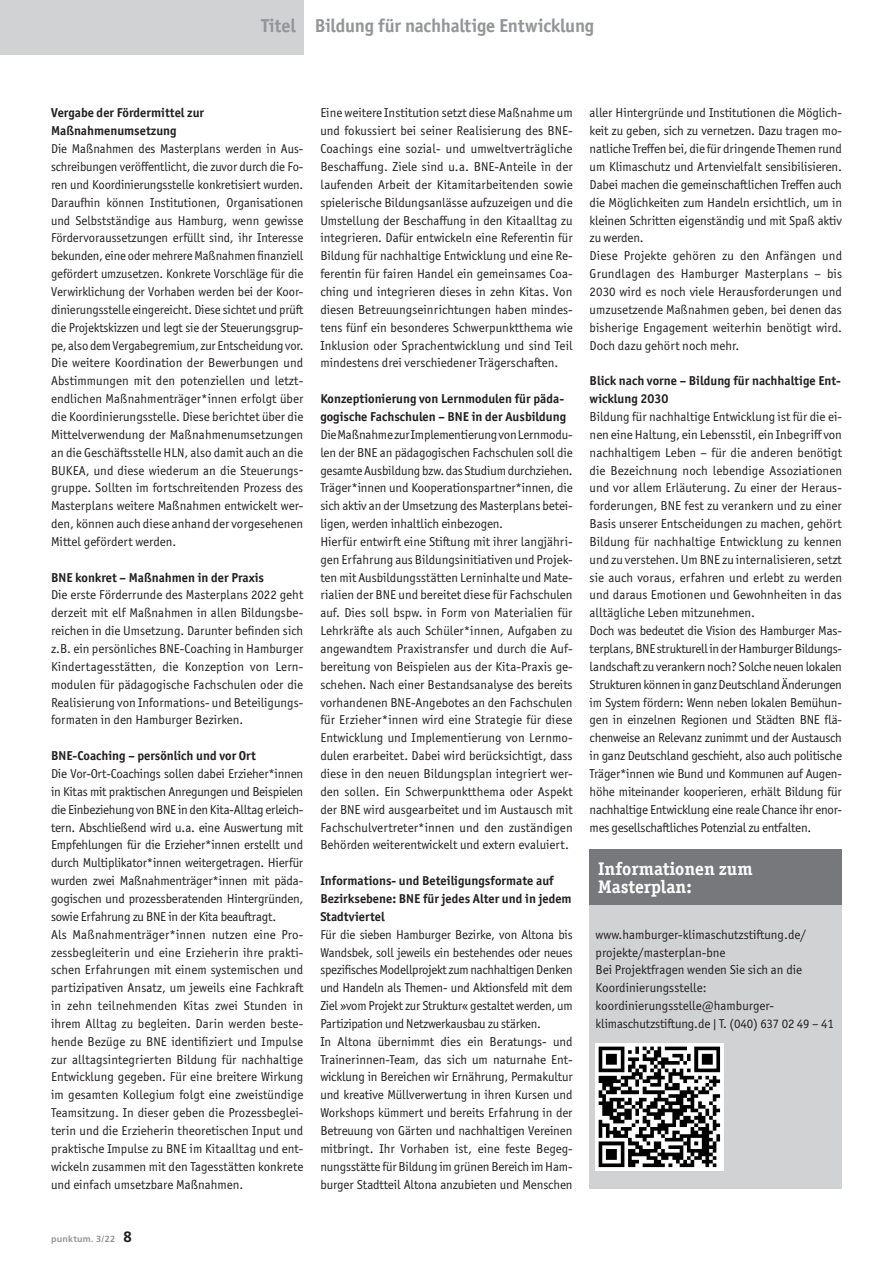
<style>
.page{position:relative;width:893px;height:1263px;background:#fff}
.page>*{position:absolute;margin:0;border:0;box-sizing:border-box;transform-origin:0 0}
.t1{font:700 18.75px "Officina Sans ITC Pro";letter-spacing:-.01em;color:#939598}
.t2{font:700 18.3px/18px "Officina Serif ITC Pro";color:#fff}
.t3{font:12.9px/17.9px "Officina Sans ITC Pro";color:#231f20}
.t4{font:700 12.9px/17.9px "Officina Sans ITC Pro";color:#231f20}
.t5{font:700 9px "Frutiger LT Pro";letter-spacing:.02em;color:#939598}
.s1{font-size:15px;color:#231f20}
</style>
<div class="page">
<div style="left:0;top:0;width:303px;height:55px;background:#d1d2d4"></div>
<div style="left:590px;top:849px;width:252px;height:56px;background:#76787b"></div>
<div style="left:590px;top:905px;width:252px;height:283px;background:#d1d2d4"></div>
<img style="left:596px;top:1043px;width:127px;height:128px">
<h1 class="t1" style="left:261px;top:14px;width:334px">Titel Bildung für nachhaltige Entwicklung</h1>
<p class="t4" style="left:51px;top:104px;width:155px">Vergabe der Fördermittel zur<br>Maßnahmenumsetzung</p>
<p class="t3" style="left:51px;top:140px;width:254px;text-align:justify">Die Maßnahmen des Masterplans werden in Aus&shy;schreibungen veröffentlicht, die zuvor durch die Fo&shy;ren und Koordinierungsstelle konkretisiert wurden.<br>Daraufhin können Institutionen, Organisationen und Selbstständige aus Hamburg, wenn gewisse Fördervoraussetzungen erfüllt sind, ihr Interesse bekunden, eine oder mehrere Maßnahmen finanziell gefördert umzusetzen. Konkrete Vorschläge für die Verwirklichung der Vorhaben werden bei der Koor&shy;dinierungsstelle eingereicht. Diese sichtet und prüft die Projektskizzen und legt sie der Steuerungsgrup&shy;pe, also dem Vergabegremium, zur Entscheidung vor.<br>Die weitere Koordination der Bewerbungen und Abstimmungen mit den potenziellen und letzt&shy;endlichen Maßnahmenträger*innen erfolgt über die Koordinierungsstelle. Diese berichtet über die Mittelverwendung der Maßnahmenumsetzungen an die Geschäftsstelle HLN, also damit auch an die BUKEA, und diese wiederum an die Steuerungs&shy;gruppe. Sollten im fortschreitenden Prozess des Masterplans weitere Maßnahmen entwickelt wer&shy;den, können auch diese anhand der vorgesehenen Mittel gefördert werden.</p>
<p class="t4" style="left:51px;top:568px;width:215px">BNE konkret – Maßnahmen in der Praxis</p>
<p class="t3" style="left:51px;top:586px;width:254px;text-align:justify">Die erste Förderrunde des Masterplans 2022 geht derzeit mit elf Maßnahmen in allen Bildungsbe&shy;reichen in die Umsetzung. Darunter befinden sich z.B. ein persönliches BNE-Coaching in Hamburger Kindertagesstätten, die Konzeption von Lern&shy;modulen für pädagogische Fachschulen oder die Realisierung von Informations- und Beteiligungs&shy;formaten in den Hamburger Bezirken.</p>
<p class="t4" style="left:51px;top:747px;width:207px">BNE-Coaching – persönlich und vor Ort</p>
<p class="t3" style="left:51px;top:765px;width:254px">Die Vor-Ort-Coachings sollen dabei Erzieher*innen in Kitas mit praktischen Anregungen und Beispielen die Einbeziehung von BNE in den Kita-Alltag erleich&shy;tern. Abschließend wird u.a. eine Auswertung mit Empfehlungen für die Erzieher*innen erstellt und durch Multiplikator*innen weitergetragen. Hierfür wurden zwei Maßnahmenträger*innen mit päda&shy;gogischen und prozessberatenden Hintergründen, sowie Erfahrung zu BNE in der Kita beauftragt.<br>Als Maßnahmenträger*innen nutzen eine Pro&shy;zessbegleiterin und eine Erzieherin ihre prakti&shy;schen Erfahrungen mit einem systemischen und partizipativen Ansatz, um jeweils eine Fachkraft in zehn teilnehmenden Kitas zwei Stunden in ihrem Alltag zu begleiten. Darin werden beste&shy;hende Bezüge zu BNE identifiziert und Impulse zur alltagsintegrierten Bildung für nachhaltige Entwicklung gegeben. Für eine breitere Wirkung im gesamten Kollegium folgt eine zweistündige Teamsitzung. In dieser geben die Prozessbeglei&shy;terin und die Erzieherin theoretischen Input und praktische Impulse zu BNE im Kitaalltag und ent&shy;wickeln zusammen mit den Tagesstätten konkrete und einfach umsetzbare Maßnahmen.</p>
<p class="t5" style="left:51px;top:1233px;width:82px">punktum. 3/22 <span class="s1">8</span></p>
<p class="t3" style="left:320px;top:104px;width:254px;text-align:justify">Eine weitere Institution setzt diese Maßnahme um und fokussiert bei seiner Realisierung des BNE-Coachings eine sozial- und umweltverträgliche Beschaffung. Ziele sind u.a. BNE-Anteile in der laufenden Arbeit der Kitamitarbeitenden sowie spielerische Bildungsanlässe aufzuzeigen und die Umstellung der Beschaffung in den Kitaalltag zu integrieren. Dafür entwickeln eine Referentin für Bildung für nachhaltige Entwicklung und eine Re&shy;ferentin für fairen Handel ein gemeinsames Coa&shy;ching und integrieren dieses in zehn Kitas. Von diesen Betreuungseinrichtungen haben mindes&shy;tens fünf ein besonderes Schwerpunktthema wie Inklusion oder Sprachentwicklung und sind Teil mindestens drei verschiedener Trägerschaften.</p>
<p class="t4" style="left:320px;top:390px;width:247px">Konzeptionierung von Lernmodulen für päda&shy;gogische Fachschulen – BNE in der Ausbildung</p>
<p class="t3" style="left:320px;top:425px;width:254px">Die Maßnahme zur Implementierung von Lernmodu&shy;len der BNE an pädagogischen Fachschulen soll die gesamte Ausbildung bzw. das Studium durchziehen.<br>Träger*innen und Kooperationspartner*innen, die sich aktiv an der Umsetzung des Masterplans betei&shy;ligen, werden inhaltlich einbezogen.<br>Hierfür entwirft eine Stiftung mit ihrer langjähri&shy;gen Erfahrung aus Bildungsinitiativen und Projek&shy;ten mit Ausbildungsstätten Lerninhalte und Mate&shy;rialien der BNE und bereitet diese für Fachschulen auf. Dies soll bspw. in Form von Materialien für Lehrkräfte als auch Schüler*innen, Aufgaben zu angewandtem Praxistransfer und durch die Auf&shy;bereitung von Beispielen aus der Kita-Praxis ge&shy;schehen. Nach einer Bestandsanalyse des bereits vorhandenen BNE-Angebotes an den Fachschulen für Erzieher*innen wird eine Strategie für diese Entwicklung und Implementierung von Lernmo&shy;dulen erarbeitet. Dabei wird berücksichtigt, dass diese in den neuen Bildungsplan integriert wer&shy;den sollen. Ein Schwerpunktthema oder Aspekt der BNE wird ausgearbeitet und im Austausch mit Fachschulvertreter*innen und den zuständigen Behörden weiterentwickelt und extern evaluiert.</p>
<p class="t4" style="left:320px;top:872px;width:253px">Informations- und Beteiligungsformate auf<br>Bezirksebene: BNE für jedes Alter und in jedem<br>Stadtviertel</p>
<p class="t3" style="left:320px;top:925px;width:254px">Für die sieben Hamburger Bezirke, von Altona bis Wandsbek, soll jeweils ein bestehendes oder neues spezifisches Modellprojekt zum nachhaltigen Denken und Handeln als Themen- und Aktionsfeld mit dem Ziel »vom Projekt zur Struktur« gestaltet werden, um Partizipation und Netzwerkausbau zu stärken.<br>In Altona übernimmt dies ein Beratungs- und Trainerinnen-Team, das sich um naturnahe Ent&shy;wicklung in Bereichen wir Ernährung, Permakultur und kreative Müllverwertung in ihren Kursen und Workshops kümmert und bereits Erfahrung in der Betreuung von Gärten und nachhaltigen Vereinen mitbringt. Ihr Vorhaben ist, eine feste Begeg&shy;nungsstätte für Bildung im grünen Bereich im Ham&shy;burger Stadtteil Altona anzubieten und Menschen</p>
<p class="t3" style="left:590px;top:104px;width:254px">aller Hintergründe und Institutionen die Möglich&shy;keit zu geben, sich zu vernetzen. Dazu tragen mo&shy;natliche Treffen bei, die für dringende Themen rund um Klimaschutz und Artenvielfalt sensibilisieren.<br>Dabei machen die gemeinschaftlichen Treffen auch die Möglichkeiten zum Handeln ersichtlich, um in kleinen Schritten eigenständig und mit Spaß aktiv zu werden.<br>Diese Projekte gehören zu den Anfängen und Grundlagen des Hamburger Masterplans – bis 2030 wird es noch viele Herausforderungen und umzusetzende Maßnahmen geben, bei denen das bisherige Engagement weiterhin benötigt wird.<br>Doch dazu gehört noch mehr.</p>
<p class="t4" style="left:590px;top:372px;width:253px">Blick nach vorne – Bildung für nachhaltige Ent&shy;wicklung 2030</p>
<p class="t3" style="left:590px;top:408px;width:254px">Bildung für nachhaltige Entwicklung ist für die ei&shy;nen eine Haltung, ein Lebensstil, ein Inbegriff von nachhaltigem Leben – für die anderen benötigt die Bezeichnung noch lebendige Assoziationen und vor allem Erläuterung. Zu einer der Heraus&shy;forderungen, BNE fest zu verankern und zu einer Basis unserer Entscheidungen zu machen, gehört Bildung für nachhaltige Entwicklung zu kennen und zu verstehen. Um BNE zu internalisieren, setzt sie auch voraus, erfahren und erlebt zu werden und daraus Emotionen und Gewohnheiten in das alltägliche Leben mitzunehmen.<br>Doch was bedeutet die Vision des Hamburger Mas&shy;terplans, BNE strukturell in der Hamburger Bildungs&shy;landschaft zu verankern noch? Solche neuen lokalen Strukturen können in ganz Deutschland Änderungen im System fördern: Wenn neben lokalen Bemühun&shy;gen in einzelnen Regionen und Städten BNE flä&shy;chenweise an Relevanz zunimmt und der Austausch in ganz Deutschland geschieht, also auch politische Träger*innen wie Bund und Kommunen auf Augen&shy;höhe miteinander kooperieren, erhält Bildung für nachhaltige Entwicklung eine reale Chance ihr enor&shy;mes gesellschaftliches Potenzial zu entfalten.</p>
<h2 class="t2" style="left:598px;top:859px;width:156px">Informationen zum<br>Masterplan:</h2>
<p class="t3" style="left:596px;top:925px;width:240px">www.hamburger-klimaschutzstiftung.de/ projekte/masterplan-bne<br>Bei Projektfragen wenden Sie sich an die Koordinierungsstelle: koordinierungsstelle@hamburger&shy;klimaschutzstiftung.de | T. (040) 637 02 49 – 41</p>
</div>
